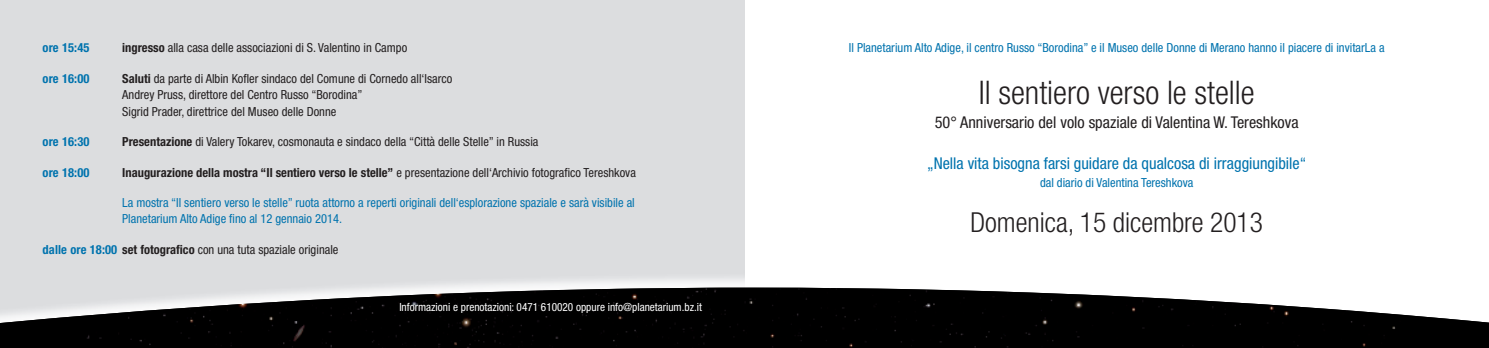
<style>
.page{position:relative;width:1489px;height:348px;background:#fff}
.page>*{position:absolute;margin:0;border:0;box-sizing:border-box;transform-origin:0 0}
.t1{font:300 condensed 32.5px "Helvetica Neue";color:#231f20}
.t2{font:300 condensed 27.5px "Helvetica Neue";color:#231f20}
.t3{font:condensed 16.25px "Helvetica Neue";color:#0073ae}
.t4{font:condensed 16.25px "Helvetica Neue";color:#231f20}
.t5{font:condensed 12.5px/16.2px "Helvetica Neue";color:#231f20}
.t6{font:condensed 12.5px/16.2px "Helvetica Neue";color:#0073ae}
.t7{font:700 condensed 12.5px "Helvetica Neue";color:#231f20}
.t8{font:700 condensed 12.5px "Helvetica Neue";letter-spacing:.01em;color:#0073ae}
.t9{font:condensed 11.25px "Helvetica Neue";color:#fff}
.s1{font-weight:700}
.s2{font-weight:400}
.s3{font-weight:700;color:#0073ae}
</style>
<div class="page">
<div style="left:0;top:0;width:745px;height:287px;background:#dcdddf"></div>
<img style="left:0;top:287px;width:1488px;height:60px">
<p class="t8" style="left:43px;top:40px;width:48px">ore 15:45</p>
<p class="t5" style="left:122px;top:40px;width:286px"><span class="s1">ingresso</span> alla casa delle associazioni di S. Valentino in Campo</p>
<p class="t8" style="left:43px;top:71px;width:48px">ore 16:00</p>
<p class="t5" style="left:122px;top:70px;width:331px"><span class="s1">Saluti</span> da parte di Albin Kofler sindaco del Comune di Cornedo all‘Isarco<br>Andrey Pruss, direttore del Centro Russo “Borodina”<br>Sigrid Prader, direttrice del Museo delle Donne</p>
<p class="t8" style="left:43px;top:134px;width:48px">ore 16:30</p>
<p class="t5" style="left:122px;top:133px;width:417px"><span class="s1">Presentazione</span> di Valery Tokarev, cosmonauta e sindaco della “Città delle Stelle” in Russia</p>
<p class="t8" style="left:43px;top:164px;width:48px">ore 18:00</p>
<p class="t7" style="left:122px;top:164px;width:515px">Inaugurazione della mostra “Il sentiero verso le stelle” <span class="s2">e presentazione dell‘Archivio fotografico Tereshkova</span></p>
<p class="t6" style="left:122px;top:194px;width:514px">La mostra “Il sentiero verso le stelle” ruota attorno a reperti originali dell‘esplorazione spaziale e sarà visibile al<br>Planetarium Alto Adige fino al 12 gennaio 2014.</p>
<p class="t5" style="left:43px;top:241px;width:297px"><span class="s3">dalle ore 18:00</span> <span class="s1">set fotografico</span> con una tuta spaziale originale</p>
<p class="t9" style="left:399px;top:300px;width:304px">Informazioni e prenotazioni: 0471 610020 oppure info@planetarium.bz.it</p>
<p class="t6" style="left:848px;top:40px;width:537px">Il Planetarium Alto Adige, il centro Russo “Borodina” e il Museo delle Donne di Merano hanno il piacere di invitarLa a</p>
<h1 class="t1" style="left:978px;top:74px;width:277px">Il sentiero verso le stelle</h1>
<h3 class="t4" style="left:934px;top:113px;width:365px">50° Anniversario del volo spaziale di Valentina W. Tereshkova</h3>
<h3 class="t3" style="left:927px;top:154px;width:381px">„Nella vita bisogna farsi guidare da qualcosa di irraggiungibile“</h3>
<p class="t6" style="left:1039px;top:174px;width:155px">dal diario di Valentina Tereshkova</p>
<h2 class="t2" style="left:970px;top:206px;width:294px">Domenica, 15 dicembre 2013</h2>
</div>
